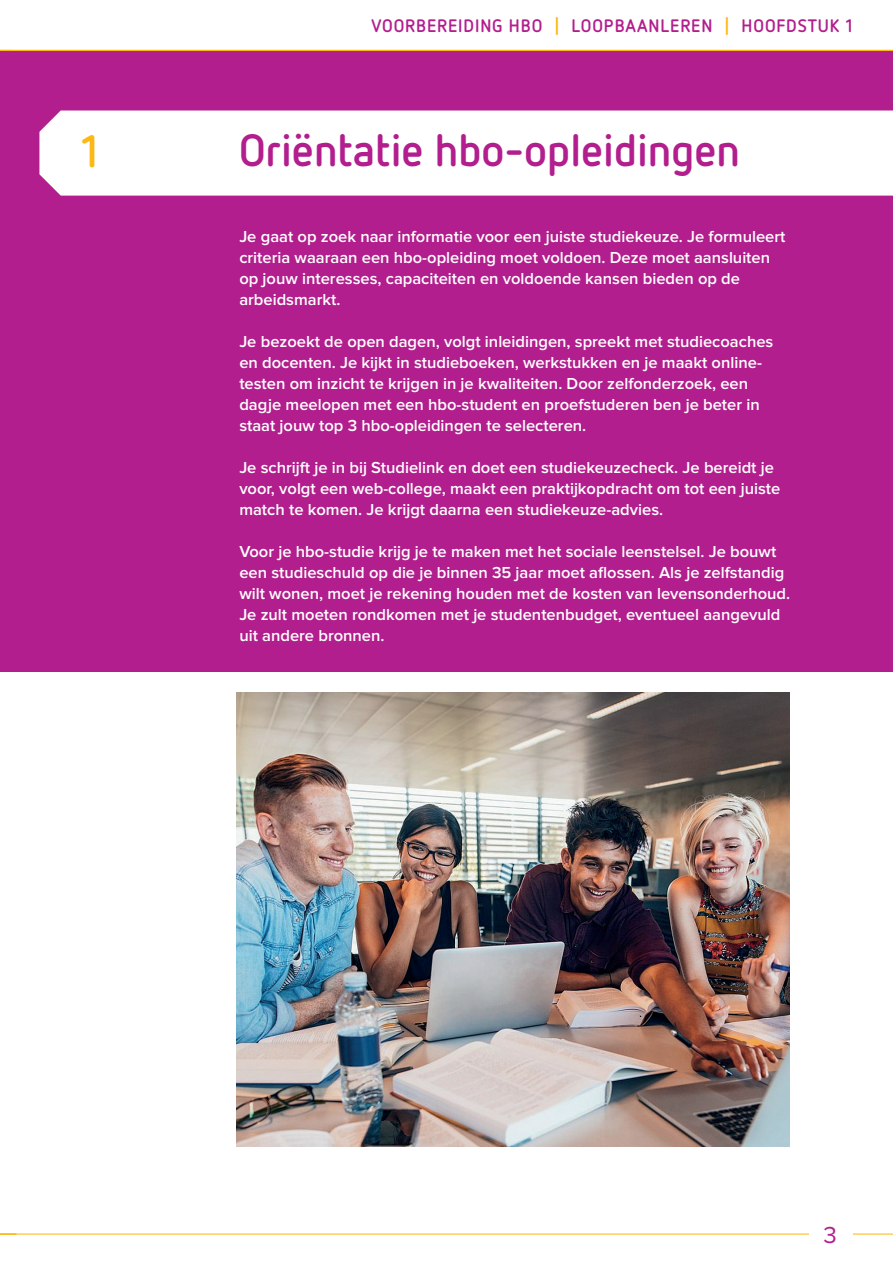
<style>
.page{position:relative;width:893px;height:1264px;background:#fff}
.page>*{position:absolute;margin:0;border:0;box-sizing:border-box;transform-origin:0 0}
.t1{font:700 45px "Netto OT";color:#b21e8d}
.t2{font:700 45px "Netto OT";color:#fcb814}
.t3{font:24px "Proxima Nova";color:#b21e8d}
.t4{font:700 18px "Netto OT";letter-spacing:.05em;color:#b21e8d}
.t5{font:600 16.5px/21px "Proxima Nova";color:#fff}
.s1{color:#fcb814}
</style>
<div class="page">
<hr style="left:0;top:1233px;width:893px;height:1px;background:#fcb814">
<div style="left:809px;top:1209px;width:43px;height:43px;background:#fff"></div>
<svg style="left:0;top:1233px;width:16px;height:1px"></svg>
<img style="left:236px;top:692px;width:553px;height:453px">
<div style="left:0;top:51px;width:893px;height:620px;background:#b21e8d"></div>
<div style="left:39px;top:110px;width:854px;height:85px;background:#fff"></div>
<hr style="left:0;top:50px;width:893px;height:1px;background:#fcb814">
<p class="t4" style="left:371px;top:15px;width:482px">VOORBEREIDING HBO <span class="s1">|</span> LOOPBAANLEREN <span class="s1">|</span> HOOFDSTUK 1</p>
<h1 class="t2" style="left:81px;top:123px;width:19px">1</h1>
<h1 class="t1" style="left:239px;top:121px;width:502px">Oriëntatie hbo-opleidingen</h1>
<p class="t5" style="left:239px;top:227px;width:547px">Je gaat op zoek naar informatie voor een juiste studiekeuze. Je formuleert criteria waaraan een hbo-opleiding moet voldoen. Deze moet aansluiten op jouw interesses, capaciteiten en voldoende kansen bieden op de arbeidsmarkt.</p>
<p class="t5" style="left:239px;top:332px;width:535px">Je bezoekt de open dagen, volgt inleidingen, spreekt met studiecoaches en docenten. Je kijkt in studieboeken, werkstukken en je maakt online&shy;testen om inzicht te krijgen in je kwaliteiten. Door zelfonderzoek, een dagje meelopen met een hbo-student en proefstuderen ben je beter in staat jouw top 3 hbo-opleidingen te selecteren.</p>
<p class="t5" style="left:239px;top:458px;width:542px">Je schrijft je in bij Studielink en doet een studiekeuzecheck. Je bereidt je voor, volgt een web-college, maakt een praktijkopdracht om tot een juiste match te komen. Je krijgt daarna een studiekeuze-advies.</p>
<p class="t5" style="left:239px;top:542px;width:552px">Voor je hbo-studie krijg je te maken met het sociale leenstelsel. Je bouwt een studieschuld op die je binnen 35 jaar moet aflossen. Als je zelfstandig wilt wonen, moet je rekening houden met de kosten van levensonderhoud.<br>Je zult moeten rondkomen met je studentenbudget, eventueel aangevuld uit andere bronnen.</p>
<h2 class="t3" style="left:823px;top:1223px;width:15px">3</h2>
</div>
